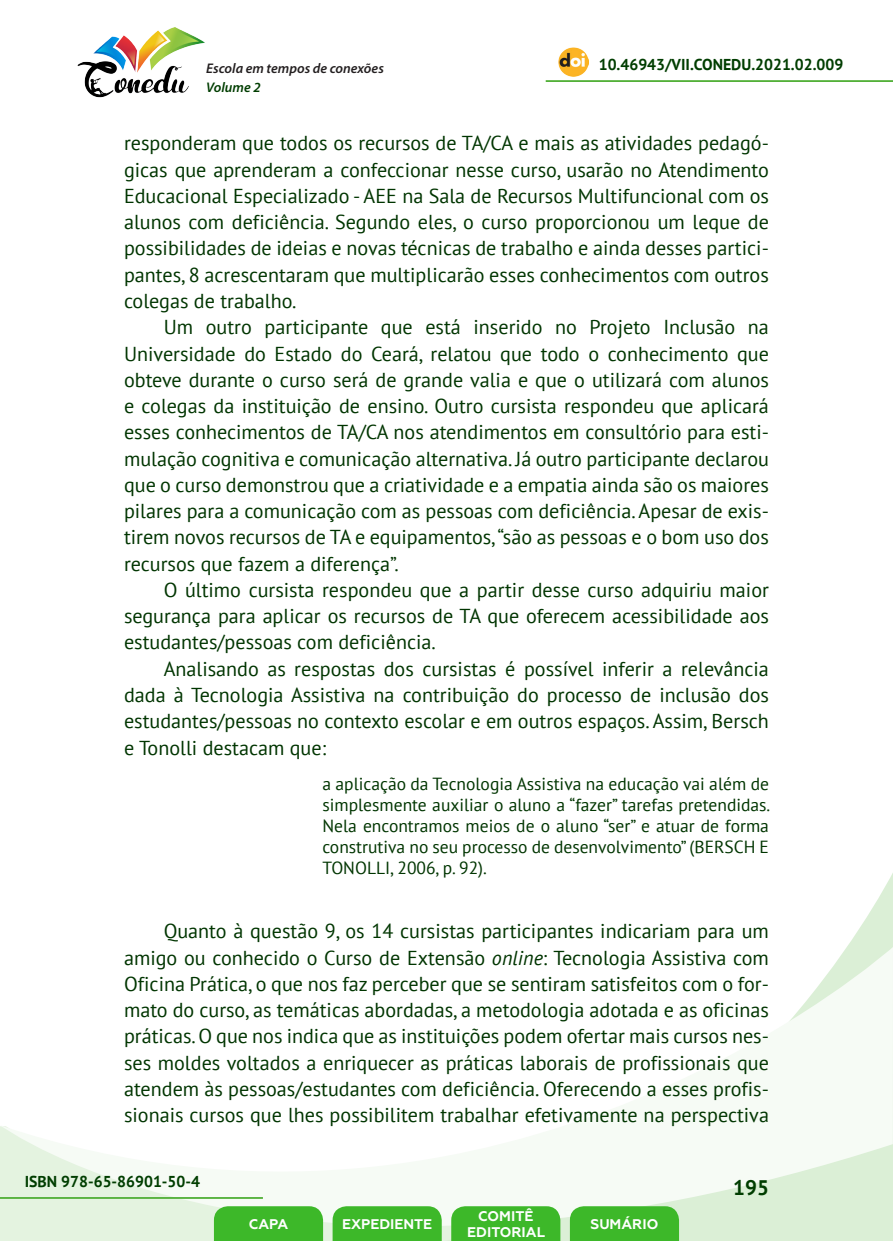
<style>
.page{position:relative;width:893px;height:1241px;background:#fff}
.page>*{position:absolute;margin:0;border:0;box-sizing:border-box;transform-origin:0 0}
.t1{font:700 21px "PT Sans";color:#003d00}
._8_CORPO{font:20.12px/26.2px "PT Sans";color:#003500;text-align:justify}
._12_CITACAO{font:17.5px/21px "PT Sans";color:#003500;text-align:justify}
.t2{font:700 15.75px "PT Sans";color:#003d00}
.t3{font:700 14px/16.8px "Geometria";color:#fff;text-align:center}
.t4{font:italic 600 14px "Myriad Pro";color:#231f20}
.t5{font:italic 600 14px "Myriad Pro";color:#003d00}
.s1{font-style:italic}
</style>
<div class="page">
<svg style="left:848px;top:873px;width:45px;height:73px"></svg>
<svg style="left:0;top:946px;width:893px;height:294px"></svg>
<hr style="left:0;top:1196px;width:263px;height:2px;background:#4cad31">
<hr style="left:546px;top:80px;width:347px;height:2px;background:#4cad31">
<img style="left:559px;top:47px;width:30px;height:30px">
<img style="left:77px;top:27px;width:128px;height:71px">
<svg style="left:214px;top:1205px;width:109px;height:35px;background:#47bb34"></svg>
<svg style="left:333px;top:1205px;width:109px;height:35px;background:#47bb34"></svg>
<svg style="left:451px;top:1205px;width:109px;height:35px;background:#47bb34"></svg>
<svg style="left:570px;top:1205px;width:109px;height:35px;background:#46bb33"></svg>
<p class="t4" style="left:206px;top:59px;width:179px">Escola em tempos de conexões</p>
<p class="t2" style="left:599px;top:54px;width:246px">10.46943/VII.CONEDU.2021.02.009</p>
<p class="t5" style="left:206px;top:78px;width:56px">Volume 2</p>
<p class="_8_CORPO" style="left:124px;top:130px;width:646px">responderam que todos os recursos de TA/CA e mais as atividades pedagó&shy;gicas que aprenderam a confeccionar nesse curso, usarão no Atendimento Educacional Especializado - AEE na Sala de Recursos Multifuncional com os alunos com deficiência. Segundo eles, o curso proporcionou um leque de possibilidades de ideias e novas técnicas de trabalho e ainda desses partici&shy;pantes, 8 acrescentaram que multiplicarão esses conhecimentos com outros colegas de trabalho.</p>
<p class="_8_CORPO" style="left:124px;top:313px;width:646px;text-indent:40px">Um outro participante que está inserido no Projeto Inclusão na Universidade do Estado do Ceará, relatou que todo o conhecimento que obteve durante o curso será de grande valia e que o utilizará com alunos e colegas da instituição de ensino. Outro cursista respondeu que aplicará esses conhecimentos de TA/CA nos atendimentos em consultório para esti&shy;mulação cognitiva e comunicação alternativa. Já outro participante declarou que o curso demonstrou que a criatividade e a empatia ainda são os maiores pilares para a comunicação com as pessoas com deficiência. Apesar de exis&shy;tirem novos recursos de TA e equipamentos, “são as pessoas e o bom uso dos recursos que fazem a diferença”.</p>
<p class="_8_CORPO" style="left:124px;top:576px;width:646px;text-indent:40px">O último cursista respondeu que a partir desse curso adquiriu maior segurança para aplicar os recursos de TA que oferecem acessibilidade aos estudantes/pessoas com deficiência.</p>
<p class="_8_CORPO" style="left:124px;top:655px;width:646px;text-indent:40px">Analisando as respostas dos cursistas é possível inferir a relevância dada à Tecnologia Assistiva na contribuição do processo de inclusão dos estudantes/pessoas no contexto escolar e em outros espaços. Assim, Bersch e Tonolli destacam que:</p>
<p class="_12_CITACAO" style="left:322px;top:773px;width:449px">a aplicação da Tecnologia Assistiva na educação vai além de simplesmente auxiliar o aluno a “fazer” tarefas pretendidas.<br>Nela encontramos meios de o aluno “ser” e atuar de forma construtiva no seu processo de desenvolvimento” (BERSCH E TONOLLI, 2006, p. 92).</p>
<p class="_8_CORPO" style="left:124px;top:917px;width:646px;text-indent:40px">Quanto à questão 9, os 14 cursistas participantes indicariam para um amigo ou conhecido o Curso de Extensão <span class="s1">online</span>: Tecnologia Assistiva com Oficina Prática, o que nos faz perceber que se sentiram satisfeitos com o for&shy;mato do curso, as temáticas abordadas, a metodologia adotada e as oficinas práticas. O que nos indica que as instituições podem ofertar mais cursos nes&shy;ses moldes voltados a enriquecer as práticas laborais de profissionais que atendem às pessoas/estudantes com deficiência. Oferecendo a esses profis&shy;sionais cursos que lhes possibilitem trabalhar efetivamente na perspectiva</p>
<p class="t2" style="left:25px;top:1170px;width:177px">ISBN 978-65-86901-50-4</p>
<p class="t3" style="left:249px;top:1215px;width:41px">CAPA</p>
<p class="t3" style="left:342px;top:1215px;width:92px">EXPEDIENTE</p>
<p class="t3" style="left:467px;top:1207px;width:79px">COMITÊ<br>EDITORIAL</p>
<p class="t3" style="left:590px;top:1215px;width:69px">SUMÁRIO</p>
<p class="t1" style="left:733px;top:1173px;width:37px">195</p>
</div>
